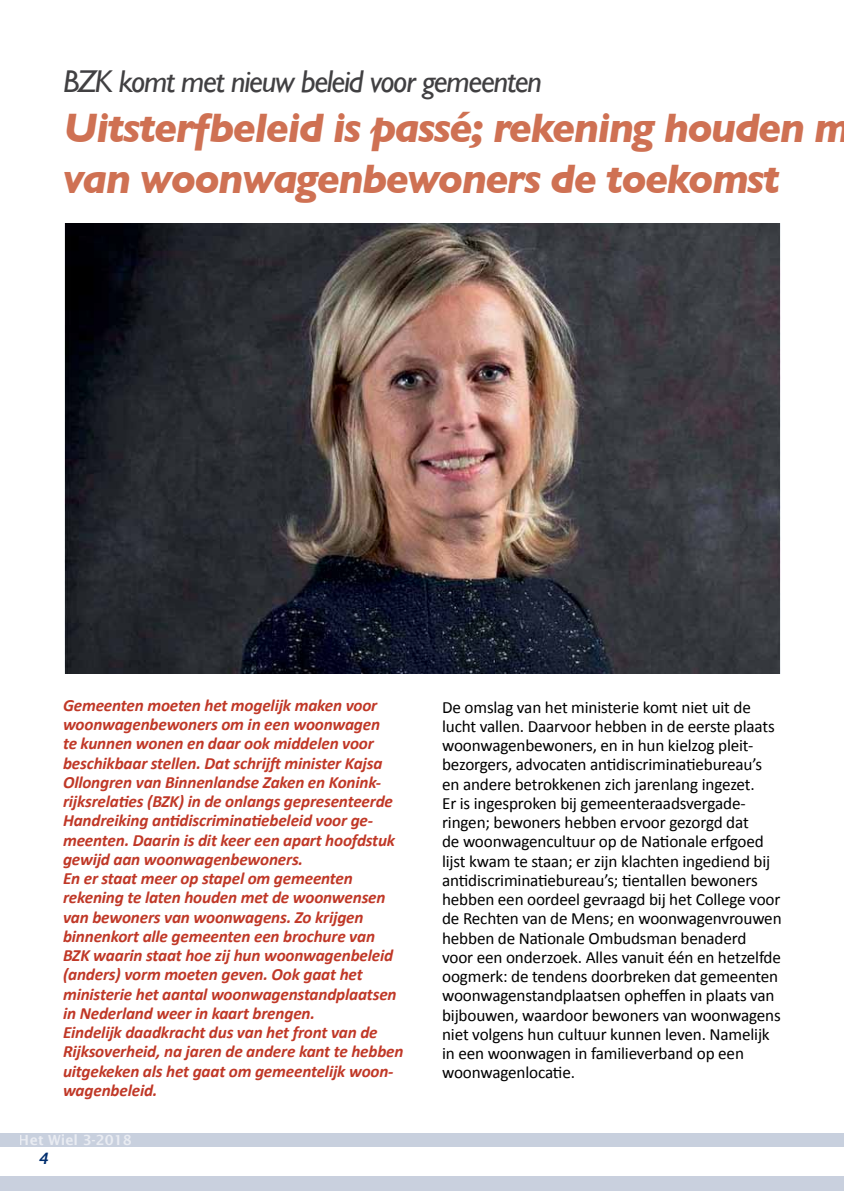
<style>
.page{position:relative;width:844px;height:1191px;background:#fff}
.page>*{position:absolute;margin:0;border:0;box-sizing:border-box;transform-origin:0 0}
.t1{font:italic 700 42px/50.4px "Gill Sans";letter-spacing:-.04em;color:#cf7153}
.t2{font:italic 31.5px "Gill Sans";letter-spacing:-.04em;color:#414042}
.t3{font:17.15px/19.2px "Calibri";letter-spacing:-.01em;color:#000}
.t4{font:italic 700 17.15px/19.2px "Calibri";letter-spacing:-.01em;color:#c03827}
.t5{font:italic 600 15.75px "Lucida Sans";color:#002e6e}
.t6{font:600 14px "Lucida Sans";color:#fff}
</style>
<div class="page">
<div style="left:0;top:1176px;width:843px;height:15px;background:#c9d0de"></div>
<div style="left:0;top:1132px;width:843px;height:14px;background:#c8d0de"></div>
<svg style="left:843px;top:1176px;width:1px;height:15px"></svg>
<svg style="left:843px;top:1133px;width:1px;height:13px"></svg>
<img style="left:64px;top:223px;width:716px;height:450px">
<h2 class="t2" style="left:63px;top:63px;width:480px">BZK komt met nieuw beleid voor gemeenten</h2>
<h1 class="t1" style="left:63px;top:103px;width:789px">Uitsterfbeleid is passé; rekening houden m van woonwagenbewoners de toekomst</h1>
<p class="t4" style="left:63px;top:694px;width:342px">Gemeenten moeten het mogelijk maken voor woonwagenbewoners om in een woonwagen<br>te kunnen wonen en daar ook middelen voor beschikbaar stellen. Dat schrijft minister Kajsa Ollongren van Binnenlandse Zaken en Konink&shy;rijksrelaties (BZK) in de onlangs gepresenteerde Handreiking antidiscriminatiebeleid voor ge&shy;meenten. Daarin is dit keer een apart hoofdstuk gewijd aan woonwagenbewoners.<br>En er staat meer op stapel om gemeenten rekening te laten houden met de woonwensen van bewoners van woonwagens. Zo krijgen binnenkort alle gemeenten een brochure van BZK waarin staat hoe zij hun woonwagenbeleid (anders) vorm moeten geven. Ook gaat het ministerie het aantal woonwagenstandplaatsen in Nederland weer in kaart brengen.<br>Eindelijk daadkracht dus van het front van de Rijksoverheid, na jaren de andere kant te hebben uitgekeken als het gaat om gemeentelijk woon&shy;wagenbeleid.</p>
<p class="t6" style="left:19px;top:1132px;width:114px">Het Wiel 3-2018</p>
<p class="t5" style="left:38px;top:1149px;width:12px">4</p>
<p class="t3" style="left:442px;top:696px;width:341px">De omslag van het ministerie komt niet uit de lucht vallen. Daarvoor hebben in de eerste plaats woonwagenbewoners, en in hun kielzog pleit&shy;bezorgers, advocaten antidiscriminatiebureau’s en andere betrokkenen zich jarenlang ingezet.<br>Er is ingesproken bij gemeenteraadsvergade&shy;ringen; bewoners hebben ervoor gezorgd dat<br>de woonwagencultuur op de Nationale erfgoed lijst kwam te staan; er zijn klachten ingediend bij antidiscriminatiebureau’s; tientallen bewoners hebben een oordeel gevraagd bij het College voor de Rechten van de Mens; en woonwagenvrouwen hebben de Nationale Ombudsman benaderd voor een onderzoek. Alles vanuit één en hetzelfde oogmerk: de tendens doorbreken dat gemeenten woonwagenstandplaatsen opheffen in plaats van bijbouwen, waardoor bewoners van woonwagens niet volgens hun cultuur kunnen leven. Namelijk in een woonwagen in familieverband op een woonwagenlocatie.</p>
</div>
